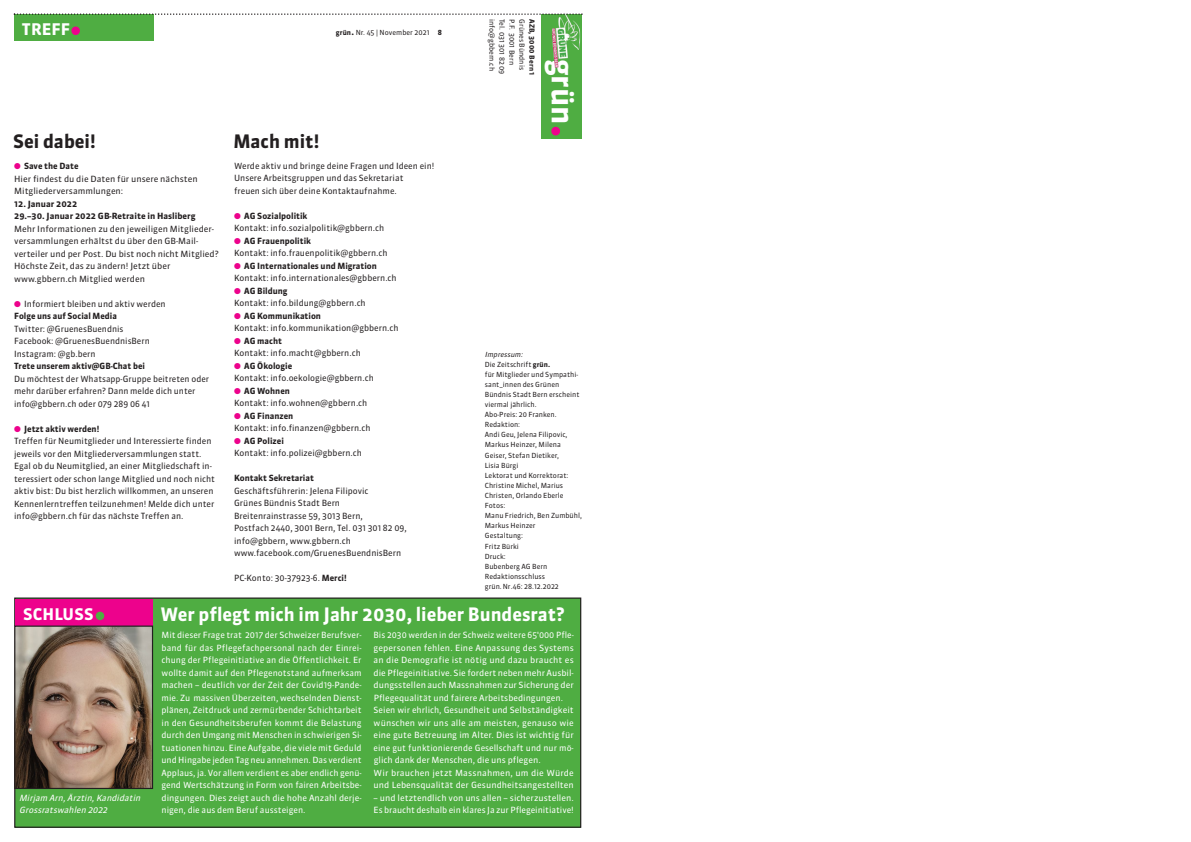
<style>
.page{position:relative;width:1191px;height:842px;background:#fff}
.page>*{position:absolute;margin:0;border:0;box-sizing:border-box;transform-origin:0 0}
.t1{font:700 30.7px "Sanuk OT";color:#fff}
.t2{font:700 18.5px "Sanuk OT";color:#fff}
.t3{font:700 18.5px "Sanuk OT";color:#231f20}
.t4{font:700 16px "Sanuk OT";letter-spacing:.01em;color:#fff}
.t5{font:8.5px/12.5px "Sanuk OT";color:#231f20}
.t6{font:8.5px/12.5px "Sanuk OT";color:#fff;text-align:justify}
.t7{font:700 8.5px "Sanuk OT";color:#231f20}
.t8{font:8.5px/12.5px "Sanuk OT";color:#fff;scale:1.04 1}
.t9{font:italic 8.5px/12.4px "Sanuk OT";color:#fff}
.t10{font:7px/10.1px "Sanuk OT";color:#231f20}
.t11{font:700 7px "Sanuk OT";letter-spacing:.015em;color:#231f20}
.t12{font:italic 7px "Sanuk OT";color:#231f20}
.s1{font-weight:700}
.s2{font-weight:700;font-size:9px}
.s3{color:#ed028c}
</style>
<div class="page">
<div style="left:14px;top:14px;width:139px;height:27px;background:#4fad42"></div>
<div style="left:71px;top:27px;width:9px;height:8px;background:#ed028c;border-radius:50%"></div>
<div style="left:541px;top:14px;width:41px;height:125px;background:#4fad42"></div>
<div style="left:551px;top:127px;width:9px;height:8px;background:#ed028c;border-radius:50%"></div>
<img style="left:552px;top:15px;width:28px;height:52px">
<svg style="left:14px;top:13px;width:568px;height:2px"></svg>
<div style="left:15px;top:598px;width:566px;height:229px;background:#4fad42"></div>
<div style="left:14px;top:597px;width:567px;height:231px;border:1px solid #231f20"></div>
<div style="left:15px;top:599px;width:138px;height:26px;background:#ed028c"></div>
<img style="left:16px;top:627px;width:135px;height:160px">
<div style="left:14px;top:625px;width:139px;height:164px;border:1px solid #231f20"></div>
<div style="left:96px;top:612px;width:8px;height:8px;background:#4fad42;border-radius:50%"></div>
<p class="t4" style="left:22px;top:22px;width:50px">TREFF</p>
<p class="t3" style="left:13px;top:134px;width:84px">Sei dabei!</p>
<p class="t3" style="left:233px;top:134px;width:88px">Mach mit!</p>
<p class="t10" style="left:336px;top:28px;width:107px"><span class="s1">grün</span><span class="s2">.</span> Nr. 45 | November 2021 <span class="s1">8</span></p>
<p class="t10" style="left:496px;top:19px;width:53px;rotate:90deg">info@gbbern.ch</p>
<p class="t10" style="left:506px;top:19px;width:57px;rotate:90deg">Tel. 031 301 82 09</p>
<p class="t10" style="left:516px;top:19px;width:47px;rotate:90deg">P.F. 3001 Bern</p>
<p class="t10" style="left:526px;top:19px;width:52px;rotate:90deg">Grünes Bündnis</p>
<p class="t11" style="left:535px;top:19px;width:58px;rotate:90deg">AZB, 3000 Bern 1</p>
<p class="t1" style="left:575px;top:59px;width:68px;rotate:90deg">grün</p>
<p class="t7" style="left:14px;top:163px;width:66px"><span class="s3">●</span> Save the Date</p>
<p class="t5" style="left:14px;top:173px;width:185px">Hier findest du die Daten für unsere nächsten</p>
<p class="t5" style="left:14px;top:186px;width:111px">Mitgliederversammlungen:</p>
<p class="t7" style="left:14px;top:200px;width:65px">12. Januar 2022</p>
<p class="t7" style="left:14px;top:213px;width:183px">29.–30. Januar 2022 GB-Retraite in Hasliberg</p>
<p class="t5" style="left:14px;top:223px;width:201px">Mehr Informationen zu den jeweiligen Mitglieder&shy;versammlungen erhältst du über den GB-Mail-</p>
<p class="t5" style="left:14px;top:248px;width:206px">verteiler und per Post. Du bist noch nicht Mitglied?<br>Höchste Zeit, das zu ändern! Jetzt über www.gbbern.ch Mitglied werden</p>
<p class="t5" style="left:14px;top:298px;width:153px"><span class="s3">●</span> Informiert bleiben und aktiv werden</p>
<p class="t7" style="left:14px;top:313px;width:104px">Folge uns auf Social Media</p>
<p class="t5" style="left:14px;top:323px;width:111px">Twitter: @GruenesBuendnis</p>
<p class="t5" style="left:14px;top:336px;width:137px">Facebook: @GruenesBuendnisBern</p>
<p class="t5" style="left:14px;top:348px;width:83px">Instagram: @gb.bern</p>
<p class="t7" style="left:14px;top:363px;width:132px">Trete unserem aktiv@GB-Chat bei</p>
<p class="t5" style="left:14px;top:373px;width:196px">Du möchtest der Whatsapp-Gruppe beitreten oder mehr darüber erfahren? Dann melde dich unter info@gbbern.ch oder 079 289 06 41</p>
<p class="t7" style="left:14px;top:425px;width:87px"><span class="s3">●</span> Jetzt aktiv werden!</p>
<p class="t5" style="left:14px;top:436px;width:199px">Treffen für Neumitglieder und Interessierte finden jeweils vor den Mitgliederversammlungen statt.</p>
<p class="t5" style="left:14px;top:461px;width:202px">Egal ob du Neumitglied, an einer Mitgliedschaft in&shy;teressiert oder schon lange Mitglied und noch nicht aktiv bist: Du bist herzlich willkommen, an unseren Kennenlerntreffen teilzunehmen! Melde dich unter info@gbbern.ch für das nächste Treffen an.</p>
<p class="t5" style="left:234px;top:160px;width:202px">Werde aktiv und bringe deine Fragen und Ideen ein!</p>
<p class="t5" style="left:234px;top:173px;width:171px">Unsere Arbeitsgruppen und das Sekretariat</p>
<p class="t5" style="left:234px;top:185px;width:164px">freuen sich über deine Kontaktaufnahme.</p>
<p class="t7" style="left:234px;top:212px;width:75px"><span class="s3">●</span> AG Sozialpolitik</p>
<p class="t5" style="left:234px;top:223px;width:152px">Kontakt: info.sozialpolitik@gbbern.ch</p>
<p class="t7" style="left:234px;top:237px;width:78px"><span class="s3">●</span> AG Frauenpolitik</p>
<p class="t5" style="left:234px;top:248px;width:155px">Kontakt: info.frauenpolitik@gbbern.ch</p>
<p class="t7" style="left:234px;top:262px;width:144px"><span class="s3">●</span> AG Internationales und Migration</p>
<p class="t5" style="left:234px;top:273px;width:164px">Kontakt: info.internationales@gbbern.ch</p>
<p class="t7" style="left:234px;top:287px;width:55px"><span class="s3">●</span> AG Bildung</p>
<p class="t5" style="left:234px;top:298px;width:133px">Kontakt: info.bildung@gbbern.ch</p>
<p class="t7" style="left:234px;top:312px;width:88px"><span class="s3">●</span> AG Kommunikation</p>
<p class="t5" style="left:234px;top:323px;width:166px">Kontakt: info.kommunikation@gbbern.ch</p>
<p class="t7" style="left:234px;top:337px;width:49px"><span class="s3">●</span> AG macht</p>
<p class="t5" style="left:234px;top:348px;width:128px">Kontakt: info.macht@gbbern.ch</p>
<p class="t7" style="left:234px;top:362px;width:60px"><span class="s3">●</span> AG Ökologie</p>
<p class="t5" style="left:234px;top:373px;width:141px">Kontakt: info.oekologie@gbbern.ch</p>
<p class="t7" style="left:234px;top:387px;width:57px"><span class="s3">●</span> AG Wohnen</p>
<p class="t5" style="left:234px;top:398px;width:135px">Kontakt: info.wohnen@gbbern.ch</p>
<p class="t7" style="left:234px;top:412px;width:61px"><span class="s3">●</span> AG Finanzen</p>
<p class="t5" style="left:234px;top:423px;width:138px">Kontakt: info.finanzen@gbbern.ch</p>
<p class="t7" style="left:234px;top:437px;width:51px"><span class="s3">●</span> AG Polizei</p>
<p class="t5" style="left:234px;top:448px;width:129px">Kontakt: info.polizei@gbbern.ch</p>
<p class="t7" style="left:234px;top:475px;width:81px">Kontakt Sekretariat</p>
<p class="t5" style="left:234px;top:485px;width:136px">Geschäftsführerin: Jelena Filipovic</p>
<p class="t5" style="left:234px;top:498px;width:107px">Grünes Bündnis Stadt Bern</p>
<p class="t5" style="left:234px;top:510px;width:130px">Breitenrainstrasse 59, 3013 Bern,</p>
<p class="t5" style="left:234px;top:523px;width:174px">Postfach 2440, 3001 Bern, Tel. 031 301 82 09,</p>
<p class="t5" style="left:234px;top:535px;width:118px">info@gbbern, www.gbbern.ch</p>
<p class="t5" style="left:234px;top:548px;width:169px">www.facebook.com/GruenesBuendnisBern</p>
<p class="t5" style="left:234px;top:573px;width:114px">PC-Konto: 30-37923-6. <span class="s1">Merci!</span></p>
<p class="t12" style="left:485px;top:351px;width:41px">Impressum:</p>
<p class="t10" style="left:485px;top:360px;width:67px">Die Zeitschrift <span class="s1">grün.</span></p>
<p class="t10" style="left:485px;top:370px;width:95px">für Mitglieder und Sympathi&shy;sant_innen des Grünen</p>
<p class="t10" style="left:485px;top:390px;width:96px">Bündnis Stadt Bern erscheint viermal jährlich.</p>
<p class="t10" style="left:485px;top:410px;width:73px">Abo-Preis: 20 Franken.</p>
<p class="t10" style="left:485px;top:420px;width:37px">Redaktion:</p>
<p class="t10" style="left:485px;top:430px;width:84px">Andi Geu, Jelena Filipovic,</p>
<p class="t10" style="left:485px;top:440px;width:77px">Markus Heinzer, Milena</p>
<p class="t10" style="left:485px;top:451px;width:76px">Geiser, Stefan Dietiker,</p>
<p class="t10" style="left:485px;top:461px;width:35px">Lisia Bürgi</p>
<p class="t10" style="left:485px;top:471px;width:85px">Lektorat und Korrektorat:<br>Christine Michel, Marius</p>
<p class="t10" style="left:485px;top:491px;width:80px">Christen, Orlando Eberle</p>
<p class="t10" style="left:485px;top:501px;width:22px">Fotos:</p>
<p class="t10" style="left:485px;top:511px;width:99px">Manu Friedrich, Ben Zumbühl,</p>
<p class="t10" style="left:485px;top:521px;width:52px">Markus Heinzer</p>
<p class="t10" style="left:485px;top:531px;width:40px">Gestaltung:</p>
<p class="t10" style="left:485px;top:541px;width:36px">Fritz Bürki</p>
<p class="t10" style="left:485px;top:552px;width:22px">Druck:</p>
<p class="t10" style="left:485px;top:562px;width:64px">Bubenberg AG Bern</p>
<p class="t10" style="left:485px;top:572px;width:62px">Redaktionsschluss</p>
<p class="t10" style="left:485px;top:582px;width:75px">grün.Nr.46: 28.12.2022</p>
<p class="t4" style="left:23px;top:607px;width:72px">SCHLUSS</p>
<p class="t2" style="left:161px;top:606px;width:405px">Wer pflegt mich im Jahr 2030, lieber Bundesrat?</p>
<p class="t9" style="left:19px;top:792px;width:125px">Mirjam Arn,Ärztin,Kandidatin<br>Grossratswahlen 2022</p>
<p class="t6" style="left:161px;top:630px;width:202px">Mit dieser Frage trat 2017 der Schweizer Berufsver&shy;band für das Pflegefachpersonal nach der Einrei&shy;chung der Pflegeinitiative an die Öffentlichkeit. Er wollte damit auf den Pflegenotstand aufmerksam machen – deutlich vor der Zeit der Covid19-Pande&shy;mie. Zu massiven Überzeiten, wechselnden Dienst&shy;plänen, Zeitdruck und zermürbender Schichtarbeit in den Gesundheitsberufen kommt die Belastung durch den Umgang mit Menschen in schwierigen Si&shy;tuationen hinzu. Eine Aufgabe, die viele mit Geduld und Hingabe jeden Tag neu annehmen. Das verdient Applaus, ja. Vor allem verdient es aber endlich genü&shy;gend Wertschätzung in Form von fairen Arbeitsbe&shy;dingungen. Dies zeigt auch die hohe Anzahl derje&shy;nigen, die aus dem Beruf aussteigen.</p>
<p class="t6" style="left:374px;top:630px;width:202px">Bis 2030 werden in der Schweiz weitere 65'000 Pfle&shy;gepersonen fehlen. Eine Anpassung des Systems an die Demografie ist nötig und dazu braucht es die Pflegeinitiative. Sie fordert neben mehr Ausbil&shy;dungsstellen auch Massnahmen zur Sicherung der Pflegequalität und fairere Arbeitsbedingungen.</p>
<p class="t6" style="left:374px;top:705px;width:202px">Seien wir ehrlich, Gesundheit und Selbständigkeit wünschen wir uns alle am meisten, genauso wie eine gute Betreuung im Alter. Dies ist wichtig für eine gut funktionierende Gesellschaft und nur mö&shy;glich dank der Menschen, die uns pflegen.</p>
<p class="t8" style="left:374px;top:767px;width:194px">Wir brauchen jetzt Massnahmen, um die Würde und Lebensqualität der Gesundheitsangestellten</p>
<p class="t6" style="left:374px;top:792px;width:202px">– und letztendlich von uns allen – sicherzustellen.<br>Es braucht deshalb ein klares Ja zur Pflegeinitiative!</p>
</div>
